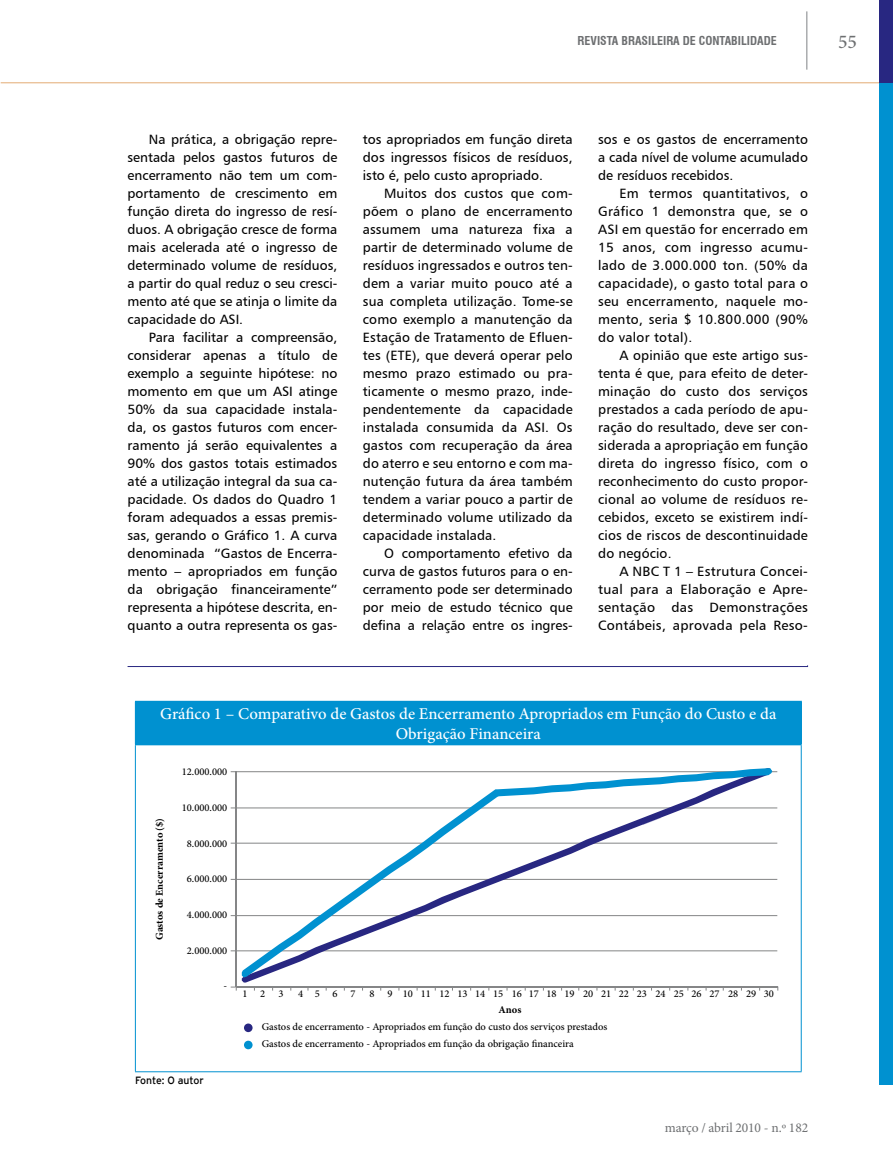
<style>
.page{position:relative;width:893px;height:1170px;background:#fff}
.page>*{position:absolute;margin:0;border:0;box-sizing:border-box;transform-origin:0 0}
.t1{font:500 19.5px "Minion Pro";color:#6d6f71}
.t2{font:500 16.5px/19.5px "Minion Pro";color:#fff;text-align:center}
.t3{font:13.5px/18px "Humanist 777 BT Roman B";color:#000;text-align:justify}
.t4{font:13.5px "Minion Pro";letter-spacing:-.01em;color:#6d6f71}
.t5{font:700 condensed 12px "Swiss 721 BT";color:#6d6f71}
.t6{font:10.5px "Interstate";letter-spacing:-.005em;color:#000}
.t7{font:500 10.35px/17.1px "Minion Pro";color:#000}
.t8{font:700 10.35px "Minion Pro";color:#000}
</style>
<div class="page">
<hr style="left:1px;top:82px;width:892px;height:1px;background:#e3ab74">
<div style="left:880px;top:82px;width:13px;height:1002px;background:#0091d0"></div>
<div style="left:880px;top:0;width:13px;height:82px;background:#282781"></div>
<hr style="left:806px;top:11px;width:1px;height:59px;background:#808285">
<svg style="left:127px;top:665px;width:681px;height:2px"></svg>
<div style="left:135px;top:701px;width:666px;height:43px;background:#0091d0"></div>
<hr style="left:135px;top:744px;width:667px;height:1px;background:#0091d0">
<hr style="left:135px;top:1071px;width:667px;height:1px;background:#0091d0">
<hr style="left:800px;top:701px;width:2px;height:43px;background:#0091d0">
<hr style="left:135px;top:745px;width:1px;height:326px;background:#0091d0">
<hr style="left:801px;top:745px;width:1px;height:326px;background:#0091d0">
<hr style="left:236px;top:950px;width:541px;height:1px;background:#858687">
<hr style="left:236px;top:915px;width:541px;height:1px;background:#858687">
<hr style="left:236px;top:878px;width:541px;height:1px;background:#858687">
<hr style="left:236px;top:842px;width:541px;height:1px;background:#858687">
<hr style="left:236px;top:807px;width:541px;height:1px;background:#858687">
<hr style="left:236px;top:771px;width:541px;height:1px;background:#858687">
<hr style="left:236px;top:771px;width:1px;height:215px;background:#858687">
<hr style="left:236px;top:986px;width:541px;height:1px;background:#858687">
<svg style="left:231px;top:986px;width:6px;height:4px"></svg>
<svg style="left:242px;top:768px;width:530px;height:209px"></svg>
<div style="left:244px;top:1040px;width:9px;height:9px;background:#0091d0;border-radius:50%"></div>
<div style="left:244px;top:1023px;width:9px;height:9px;background:#282781;border-radius:50%"></div>
<p class="t5" style="left:578px;top:34px;width:201px">REVISTA BRASILEIRA DE CONTABILIDADE</p>
<h1 class="t1" style="left:838px;top:28px;width:20px">55</h1>
<p class="t3" style="left:128px;top:130px;width:211px;text-indent:21px">Na prática, a obrigação repre&shy;sentada pelos gastos futuros de encerramento não tem um com&shy;portamento de crescimento em função direta do ingresso de resí&shy;duos. A obrigação cresce de forma mais acelerada até o ingresso de determinado volume de resíduos, a partir do qual reduz o seu cresci&shy;mento até que se atinja o limite da capacidade do ASI.</p>
<p class="t3" style="left:128px;top:328px;width:211px;text-indent:21px">Para facilitar a compreensão, considerar apenas a título de exemplo a seguinte hipótese: no momento em que um ASI atinge 50% da sua capacidade instala&shy;da, os gastos futuros com encer&shy;ramento já serão equivalentes a 90% dos gastos totais estimados até a utilização integral da sua ca&shy;pacidade. Os dados do Quadro 1 foram adequados a essas premis&shy;sas, gerando o Gráfico 1. A curva denominada “Gastos de Encerra&shy;mento – apropriados em função da obrigação financeiramente” representa a hipótese descrita, en&shy;quanto a outra representa os gas-</p>
<p class="t3" style="left:363px;top:130px;width:211px">tos apropriados em função direta dos ingressos físicos de resíduos, isto é, pelo custo apropriado.</p>
<p class="t3" style="left:363px;top:184px;width:211px;text-indent:21px">Muitos dos custos que com&shy;põem o plano de encerramento assumem uma natureza fixa a partir de determinado volume de resíduos ingressados e outros ten&shy;dem a variar muito pouco até a sua completa utilização. Tome-se como exemplo a manutenção da Estação de Tratamento de Efluen&shy;tes (ETE), que deverá operar pelo mesmo prazo estimado ou pra&shy;ticamente o mesmo prazo, inde&shy;pendentemente da capacidade instalada consumida da ASI. Os gastos com recuperação da área do aterro e seu entorno e com ma&shy;nutenção futura da área também tendem a variar pouco a partir de determinado volume utilizado da capacidade instalada.</p>
<p class="t3" style="left:363px;top:544px;width:211px;text-indent:21px">O comportamento efetivo da curva de gastos futuros para o en&shy;cerramento pode ser determinado por meio de estudo técnico que defina a relação entre os ingres-</p>
<p class="t3" style="left:598px;top:130px;width:211px">sos e os gastos de encerramento a cada nível de volume acumulado de resíduos recebidos.</p>
<p class="t3" style="left:598px;top:184px;width:211px;text-indent:21px">Em termos quantitativos, o Gráfico 1 demonstra que, se o ASI em questão for encerrado em 15 anos, com ingresso acumu&shy;lado de 3.000.000 ton. (50% da capacidade), o gasto total para o seu encerramento, naquele mo&shy;mento, seria $ 10.800.000 (90% do valor total).</p>
<p class="t3" style="left:598px;top:346px;width:211px;text-indent:21px">A opinião que este artigo sus&shy;tenta é que, para efeito de deter&shy;minação do custo dos serviços prestados a cada período de apu&shy;ração do resultado, deve ser con&shy;siderada a apropriação em função direta do ingresso físico, com o reconhecimento do custo propor&shy;cional ao volume de resíduos re&shy;cebidos, exceto se existirem indí&shy;cios de riscos de descontinuidade do negócio.</p>
<p class="t3" style="left:598px;top:562px;width:211px;text-indent:21px">A NBC T 1 – Estrutura Concei&shy;tual para a Elaboração e Apre&shy;sentação das Demonstrações Contábeis, aprovada pela Reso-</p>
<p class="t2" style="left:160px;top:704px;width:618px">Gráfico 1 – Comparativo de Gastos de Encerramento Apropriados em Função do Custo e da<br>Obrigação Financeira</p>
<p class="t8" style="left:152px;top:940px;width:124px;rotate:-90deg">Gastos de Encerramento ($)</p>
<p class="t7" style="left:182px;top:763px;width:47px">12.000.000</p>
<p class="t7" style="left:182px;top:799px;width:47px">10.000.000</p>
<p class="t7" style="left:187px;top:834px;width:42px">8.000.000</p>
<p class="t7" style="left:187px;top:870px;width:42px">6.000.000</p>
<p class="t7" style="left:187px;top:905px;width:42px">4.000.000</p>
<p class="t7" style="left:187px;top:941px;width:42px">2.000.000</p>
<p class="t7" style="left:224px;top:977px;width:5px">-</p>
<p class="t6" style="left:135px;top:1074px;width:70px">Fonte: O autor</p>
<p class="t7" style="left:260px;top:985px;width:7px">2</p>
<p class="t7" style="left:298px;top:985px;width:7px">4</p>
<p class="t7" style="left:333px;top:985px;width:7px">6</p>
<p class="t7" style="left:369px;top:985px;width:7px">8</p>
<p class="t7" style="left:388px;top:985px;width:27px">9 10</p>
<p class="t7" style="left:439px;top:985px;width:12px">12</p>
<p class="t7" style="left:475px;top:985px;width:12px">14</p>
<p class="t7" style="left:512px;top:985px;width:46px">16 17 18</p>
<p class="t7" style="left:583px;top:985px;width:12px">20</p>
<p class="t7" style="left:619px;top:985px;width:12px">22</p>
<p class="t7" style="left:655px;top:985px;width:48px">24 25 26</p>
<p class="t7" style="left:728px;top:985px;width:12px">28</p>
<p class="t7" style="left:764px;top:985px;width:12px">30</p>
<p class="t7" style="left:243px;top:985px;width:7px">1</p>
<p class="t7" style="left:278px;top:985px;width:7px">3</p>
<p class="t7" style="left:315px;top:985px;width:7px">5</p>
<p class="t7" style="left:351px;top:985px;width:7px">7</p>
<p class="t7" style="left:421px;top:985px;width:12px">11</p>
<p class="t7" style="left:457px;top:985px;width:12px">13</p>
<p class="t7" style="left:493px;top:985px;width:12px">15</p>
<p class="t7" style="left:564px;top:985px;width:12px">19</p>
<p class="t7" style="left:601px;top:985px;width:12px">21</p>
<p class="t7" style="left:637px;top:985px;width:12px">23</p>
<p class="t7" style="left:709px;top:985px;width:12px">27</p>
<p class="t7" style="left:746px;top:985px;width:12px">29</p>
<p class="t8" style="left:499px;top:1002px;width:24px">Anos</p>
<p class="t7" style="left:262px;top:1018px;width:347px">Gastos de encerramento - Apropriados em função do custo dos serviços prestados<br>Gastos de encerramento - Apropriados em função da obrigação financeira</p>
<p class="t4" style="left:665px;top:1118px;width:145px">março / abril 2010 - n.º 182</p>
</div>
